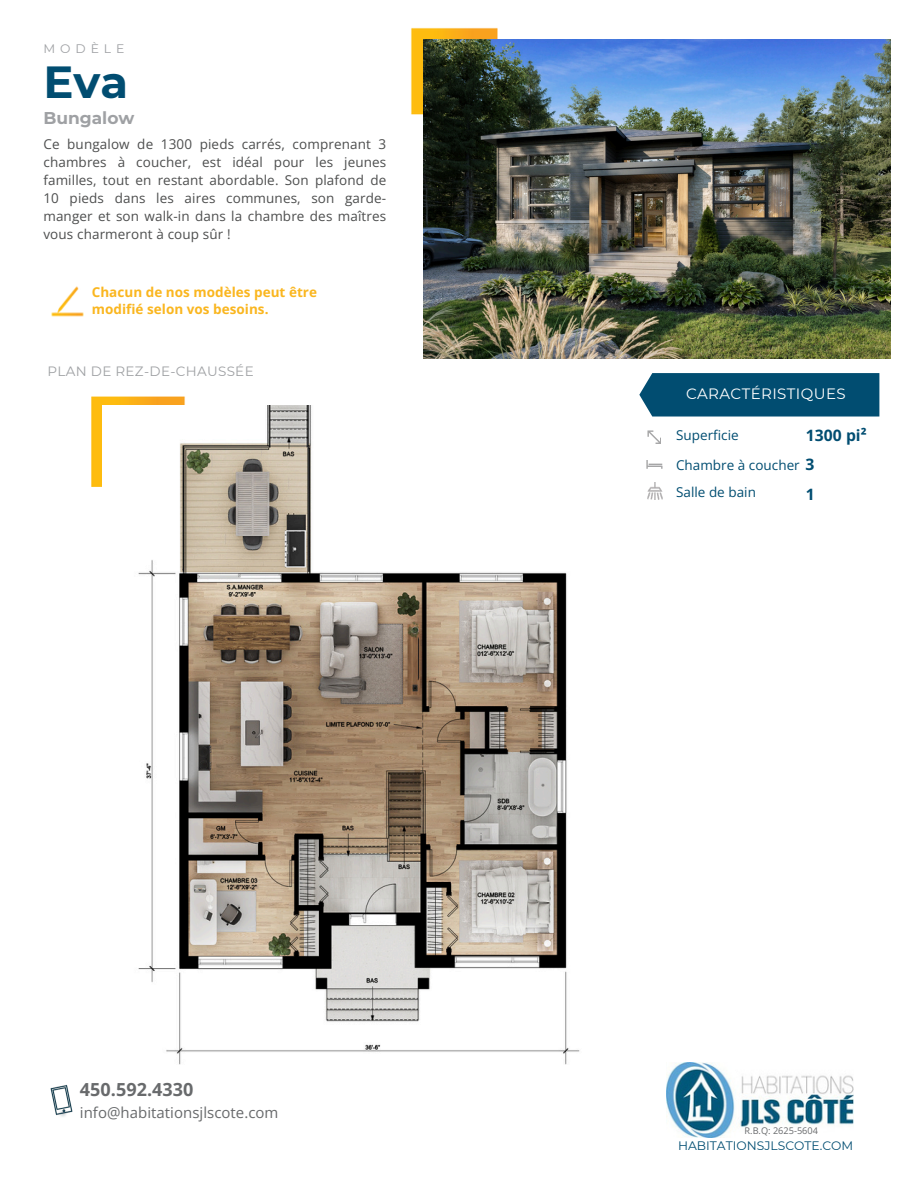
<style>
.page{position:relative;width:918px;height:1188px;background:#fff}
.page>*{position:absolute;margin:0;border:0;box-sizing:border-box;transform-origin:0 0}
.t1{font:700 44.85px "Montserrat";color:#014d71}
.t2{font:700 18px "Open Sans";letter-spacing:.005em;color:#686a6c}
.t3{font:700 16.95px "Montserrat";color:#9fa1a4}
.t4{font:700 15.75px "Open Sans";letter-spacing:.005em;color:#014d71}
.t5{font:15px "Open Sans";color:#686a6c}
.t6{font:15px "Montserrat";letter-spacing:.025em;color:#fff}
.t7{font:13.5px/18px "Open Sans";letter-spacing:.01em;color:#4d4e4e;text-align:justify}
.t8{font:700 13.5px/16.8px "Open Sans";color:#fab61f}
.t9{font:13.5px/27px "Open Sans";color:#014d71}
.t10{font:13.5px "Montserrat";letter-spacing:.025em;color:#9fa1a4}
.t11{font:12.45px "Montserrat";letter-spacing:.4em;color:#9fa1a4}
.t12{font:12.3px "Montserrat";color:#014d71}
.t13{font:9.15px "Open Sans";color:#686a6c}
</style>
<div class="page">
<img style="left:92px;top:396px;width:93px;height:90px">
<div style="left:102px;top:406px;width:577px;height:673px;background:#fff"></div>
<img style="left:411px;top:28px;width:87px;height:86px">
<svg style="left:646px;top:460px;width:17px;height:9px"></svg>
<svg style="left:647px;top:430px;width:14px;height:14px"></svg>
<img style="left:51px;top:286px;width:33px;height:31px">
<svg style="left:639px;top:373px;width:240px;height:44px;background:#0b5477"></svg>
<img style="left:667px;top:1063px;width:186px;height:74px">
<img style="left:648px;top:482px;width:14px;height:17px">
<img style="left:50px;top:1084px;width:23px;height:33px">
<img style="left:424px;top:40px;width:466px;height:318px">
<img style="left:138px;top:406px;width:442px;height:658px">
<h1 class="t11" style="left:43px;top:41px;width:82px">MODÈLE</h1>
<p class="t1" style="left:43px;top:54px;width:86px">Eva</p>
<p class="t3" style="left:43px;top:107px;width:93px">Bungalow</p>
<h2 class="t7" style="left:43px;top:135px;width:344px">Ce bungalow de 1300 pieds carrés, comprenant 3 chambres à coucher, est idéal pour les jeunes familles, tout en restant abordable. Son plafond de 10 pieds dans les aires communes, son garde&shy;manger et son walk-in dans la chambre des maîtres vous charmeront à coup sûr !</h2>
<h3 class="t8" style="left:92px;top:284px;width:227px">Chacun de nos modèles peut être modifié selon vos besoins.</h3>
<h2 class="t10" style="left:48px;top:363px;width:208px">PLAN DE REZ-DE-CHAUSSÉE</h2>
<h5 class="t2" style="left:80px;top:1077px;width:115px">450.592.4330</h5>
<h5 class="t5" style="left:80px;top:1102px;width:200px">info@habitationsjlscote.com</h5>
<h4 class="t6" style="left:686px;top:384px;width:161px">CARACTÉRISTIQUES</h4>
<p class="t4" style="left:806px;top:424px;width:62px">1300 pi²</p>
<p class="t4" style="left:805px;top:454px;width:10px">3</p>
<p class="t4" style="left:806px;top:483px;width:10px">1</p>
<p class="t9" style="left:676px;top:421px;width:64px">Superficie</p>
<p class="t9" style="left:676px;top:451px;width:125px">Chambre à coucher<br>Salle de bain</p>
<h6 class="t13" style="left:745px;top:1124px;width:75px">R.B.Q: 2625-5604</h6>
<h1 class="t12" style="left:678px;top:1138px;width:177px">HABITATIONSJLSCOTE.COM</h1>
</div>
